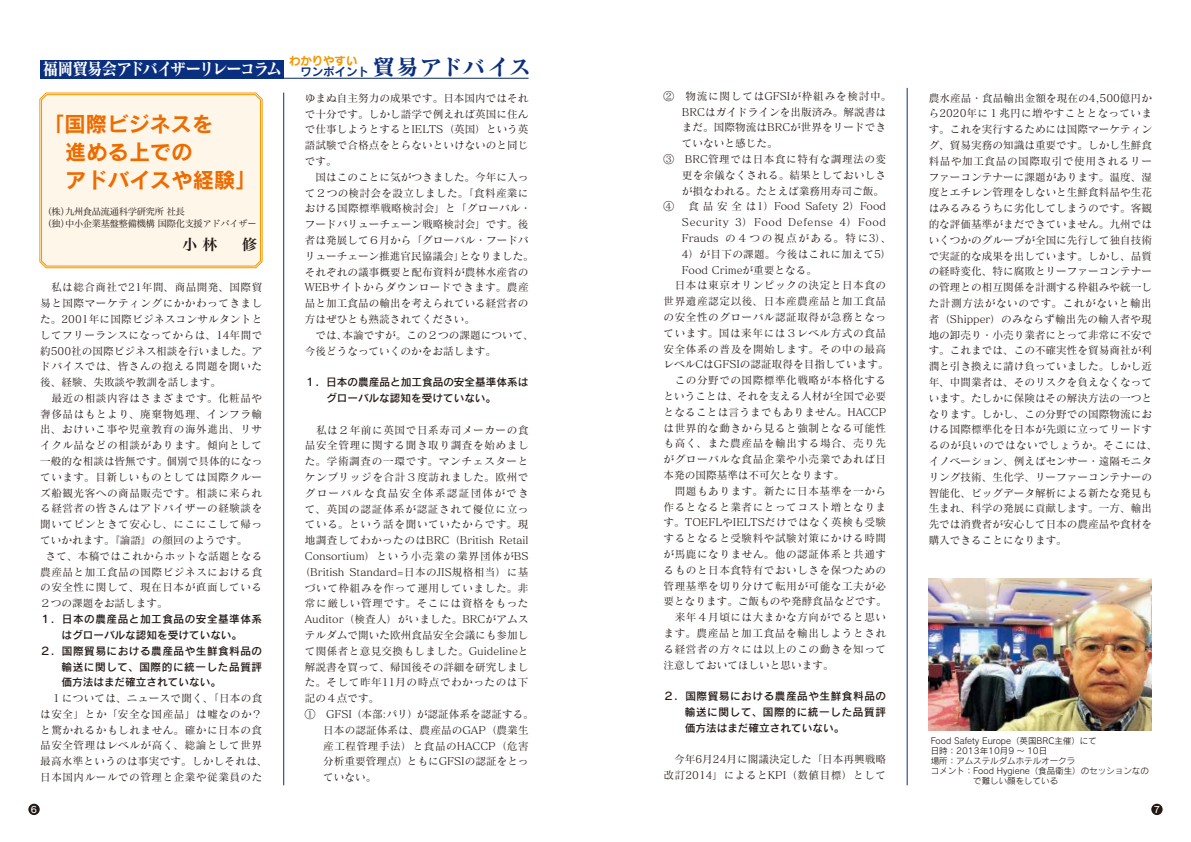
<style>
.page{position:relative;width:1191px;height:842px;background:#fff}
.page>*{position:absolute;margin:0;border:0;box-sizing:border-box;transform-origin:0 0}
.t1{font:21.3px/28px "Rodin Pro B";color:#ed6c00}
.t2{font:17px "Matisse Pro B";letter-spacing:-.08em;color:#fff;scale:.9 1}
.t3{font:14.9px "Hira Min Pro W6";color:#221815}
.t4{font:11.3px "Rodin Pro B";color:#0b2f80}
.t5{font:11.3px "Seurat Pro B";color:#f39700}
.t6{font:10.6px/15.8px "Matisse Pro M";letter-spacing:.015em;color:#221815}
.t7{font:10.6px "Matisse Pro M";letter-spacing:.05em;color:#221815}
.t8{font:10.6px/15.8px "Matisse Pro M";letter-spacing:.045em;color:#221815}
.t9{font:10.6px "Matisse Pro M";letter-spacing:.06em;color:#221815}
.t10{font:10.6px/15.8px "Rodin Pro DB";letter-spacing:.05em;color:#221815;text-align:justify}
.t11{font:10.6px "Matisse Pro M";letter-spacing:.055em;color:#221815}
.t12{font:10.6px/15.8px "Rodin Pro DB";color:#221815}
.t13{font:10.6px "Matisse Pro M";letter-spacing:.04em;color:#221815}
.t14{font:10.6px "Matisse Pro M";letter-spacing:.07em;color:#221815}
.t15{font:10.6px "Matisse Pro M";letter-spacing:.15em;color:#221815}
.t16{font:10.6px "Matisse Pro M";letter-spacing:.115em;color:#221815}
.t17{font:9.2px/12px "Hira Min Pro W3";letter-spacing:-.025em;color:#221815}
.t18{font:9px "Rodin Pro DB";color:#fff}
.t19{font:8.5px/10px "Rodin Pro M";color:#221815}
.s1{font-family:"Matisse Pro B";font-size:22.1px}
</style>
<div class="page">
<div style="left:1151px;top:804px;width:11px;height:11px;background:#221815;border-radius:50%"></div>
<div style="left:28px;top:804px;width:12px;height:11px;background:#221815;border-radius:50%"></div>
<hr style="left:41px;top:78px;width:487px;height:1px;background:#06275e">
<div style="left:41px;top:60px;width:243px;height:18px;background:#0b2f80"></div>
<img style="left:928px;top:579px;width:223px;height:152px">
<div style="left:39px;top:93px;width:224px;height:175px;background:#fff6ea"></div>
<hr style="left:283px;top:93px;width:1px;height:692px;background:#0b2f80">
<hr style="left:907px;top:88px;width:1px;height:697px;background:#0b2f80">
<h2 class="t2" style="left:43px;top:58px;width:267px">福岡貿易会アドバイザーリレーコラム</h2>
<h1 class="t1" style="left:65px;top:109px;width:193px;text-indent:-22px">「国際ビジネスを<br>進める上での<br>アドバイスや経験」</h1>
<p class="t17" style="left:43px;top:205px;width:216px">（株）九州食品流通科学研究所 社長<br>（独）中小企業基盤整備機構 国際化支援アドバイザー</p>
<h3 class="t3" style="left:182px;top:231px;width:76px">小 林　 修</h3>
<p class="t13" style="left:40px;top:281px;width:224px">　私は総合商社で21年間、商品開発、国際貿</p>
<p class="t8" style="left:40px;top:295px;width:224px">易と国際マーケティングにかかわってきまし</p>
<p class="t6" style="left:40px;top:311px;width:224px">た。2001年に国際ビジネスコンサルタントと</p>
<p class="t13" style="left:40px;top:328px;width:224px">してフリーランスになってからは、14年間で</p>
<p class="t6" style="left:40px;top:342px;width:224px">約500社の国際ビジネス相談を行いました。ア</p>
<p class="t7" style="left:40px;top:360px;width:223px">ドバイスでは、皆さんの抱える問題を聞いた</p>
<p class="t6" style="left:40px;top:374px;width:182px">後、経験、失敗談や教訓を話します。</p>
<p class="t7" style="left:40px;top:391px;width:223px">　最近の相談内容はさまざまです。化粧品や</p>
<p class="t7" style="left:40px;top:407px;width:223px">奢侈品はもとより、廃棄物処理、インフラ輸</p>
<p class="t7" style="left:40px;top:423px;width:223px">出、おけいこ事や児童教育の海外進出、リサ</p>
<p class="t7" style="left:40px;top:439px;width:223px">イクル品などの相談があります。傾向として</p>
<p class="t6" style="left:40px;top:453px;width:224px">一般的な相談は皆無です。個別で具体的になっ</p>
<p class="t7" style="left:40px;top:470px;width:223px">ています。目新しいものとしては国際クルー</p>
<p class="t7" style="left:40px;top:486px;width:223px">ズ船観光客への商品販売です。相談に来られ</p>
<p class="t8" style="left:40px;top:500px;width:224px">る経営者の皆さんはアドバイザーの経験談を</p>
<p class="t7" style="left:40px;top:518px;width:223px">聞いてピンときて安心し、にこにこして帰っ</p>
<p class="t6" style="left:40px;top:532px;width:209px">ていかれます。『論語』の顔回のようです。</p>
<p class="t6" style="left:46px;top:548px;width:218px">さて、本稿ではこれからホットな話題となる</p>
<p class="t8" style="left:40px;top:563px;width:224px">農産品と加工食品の国際ビジネスにおける食</p>
<p class="t7" style="left:40px;top:581px;width:223px">の安全性に関して、現在日本が直面している</p>
<p class="t6" style="left:40px;top:595px;width:129px">２つの課題をお話します。</p>
<p class="t10" style="left:40px;top:611px;width:223px">１．日本の農産品と加工食品の安全基準体系</p>
<p class="t12" style="left:61px;top:627px;width:182px">はグローバルな認知を受けていない。</p>
<p class="t10" style="left:40px;top:642px;width:223px">２．国際貿易における農産品や生鮮食料品の</p>
<p class="t10" style="left:61px;top:658px;width:202px">輸送に関して、国際的に統一した品質評</p>
<p class="t12" style="left:61px;top:674px;width:161px">価方法はまだ確立されていない。</p>
<p class="t8" style="left:40px;top:690px;width:229px">　１については、ニュースで聞く、「日本の食は安全」とか「安全な国産品」は嘘なのか？と驚かれるかもしれません。確かに日本の食品安全管理はレベルが高く、総論として世界最高水準というのは事実です。しかしそれは、日本国内ルールでの管理と企業や従業員のた</p>
<p class="t5" style="left:289px;top:53px;width:70px">わかりやすい</p>
<p class="t4" style="left:289px;top:64px;width:243px">　ワンポイント<span class="s1">貿易アドバイス</span></p>
<p class="t6" style="left:305px;top:90px;width:231px">ゆまぬ自主努力の成果です。日本国内ではそれで十分です。しかし語学で例えれば英国に住んで仕事しようとするとIELTS（英国）という英語試験で合格点をとらないといけないのと同じです。<br>　国はこのことに気がつきました。今年に入って２つの検討会を設立しました。「食料産業における国際標準戦略検討会」と「グローバル・フードバリューチェーン戦略検討会」です。後者は発展して６月から「グローバル・フードバリューチェーン推進官民協議会」となりました。それぞれの議事概要と配布資料が農林水産省の<br>WEBサイトからダウンロードできます。農産品と加工食品の輸出を考えられている経営者の方はぜひとも熟読されてください。<br>　では、本論ですが。この２つの課題について、今後どうなっていくのかをお話します。</p>
<p class="t12" style="left:326px;top:374px;width:204px;text-indent:-21px">１．日本の農産品と加工食品の安全基準体系はグローバルな認知を受けていない。</p>
<p class="t11" style="left:305px;top:423px;width:225px">　私は２年前に英国で日系寿司メーカーの食</p>
<p class="t11" style="left:305px;top:439px;width:225px">品安全管理に関する聞き取り調査を始めまし</p>
<p class="t9" style="left:305px;top:455px;width:225px">た。学術調査の一環です。マンチェスターと</p>
<p class="t9" style="left:305px;top:470px;width:225px">ケンブリッジを合計３度訪れました。欧州で</p>
<p class="t16" style="left:305px;top:486px;width:225px">グローバルな食品安全体系認証団体ができ</p>
<p class="t9" style="left:305px;top:502px;width:225px">て、英国の認証体系が認証されて優位に立っ</p>
<p class="t9" style="left:305px;top:518px;width:225px">ている。という話を聞いていたからです。現</p>
<p class="t6" style="left:305px;top:532px;width:225px">地調査してわかったのはBRC（British Retail</p>
<p class="t8" style="left:305px;top:548px;width:225px">Consortium）という小売業の業界団体がBS</p>
<p class="t6" style="left:299px;top:564px;width:231px">（British Standard=日本のJIS規格相当）に基</p>
<p class="t9" style="left:305px;top:581px;width:225px">づいて枠組みを作って運用していました。非</p>
<p class="t9" style="left:305px;top:597px;width:225px">常に厳しい管理です。そこには資格をもった</p>
<p class="t6" style="left:305px;top:611px;width:225px">Auditor（検査人）がいました。BRCがアムス</p>
<p class="t6" style="left:305px;top:627px;width:225px">テルダムで開いた欧州食品安全会議にも参加し</p>
<p class="t6" style="left:305px;top:643px;width:225px">て関係者と意見交換もしました。Guidelineと</p>
<p class="t6" style="left:305px;top:658px;width:225px">解説書を買って、帰国後その詳細を研究しまし</p>
<p class="t8" style="left:305px;top:674px;width:225px">た。そして昨年11月の時点でわかったのは下</p>
<p class="t6" style="left:305px;top:690px;width:76px">記の４点です。</p>
<p class="t6" style="left:305px;top:706px;width:231px">①　GFSI（本部:パリ）が認証体系を認証する。</p>
<p class="t6" style="left:323px;top:722px;width:207px">日本の認証体系は、農産品のGAP（農業生</p>
<p class="t7" style="left:323px;top:739px;width:207px">産工程管理手法）と食品のHACCP（危害</p>
<p class="t6" style="left:323px;top:753px;width:207px">分析重要管理点）ともにGFSIの認証をとっ</p>
<p class="t6" style="left:323px;top:769px;width:55px">ていない。</p>
<p class="t14" style="left:663px;top:89px;width:229px">②　物流に関してはGFSIが枠組みを検討中。</p>
<p class="t6" style="left:682px;top:103px;width:206px">BRCはガイドラインを出版済み。解説書は</p>
<p class="t6" style="left:682px;top:119px;width:206px">まだ。国際物流はBRCが世界をリードでき</p>
<p class="t6" style="left:682px;top:135px;width:97px">ていないと感じた。</p>
<p class="t7" style="left:663px;top:152px;width:224px">③　BRC管理では日本食に特有な調理法の変</p>
<p class="t6" style="left:682px;top:167px;width:206px">更を余儀なくされる。結果としておいしさ</p>
<p class="t6" style="left:682px;top:182px;width:203px">が損なわれる。たとえば業務用寿司ご飯。</p>
<p class="t6" style="left:663px;top:198px;width:224px">④　食品安全は1）Food Safety 2）Food</p>
<p class="t11" style="left:682px;top:216px;width:206px">Security 3） Food Defense 4） Food</p>
<p class="t15" style="left:682px;top:231px;width:211px">Frauds の４つの視点がある。特に3）、</p>
<p class="t6" style="left:682px;top:246px;width:211px">4）が目下の課題。今後はこれに加えて5）</p>
<p class="t6" style="left:682px;top:261px;width:136px">Food Crimeが重要となる。</p>
<p class="t7" style="left:663px;top:279px;width:224px">　日本は東京オリンピックの決定と日本食の</p>
<p class="t7" style="left:663px;top:295px;width:224px">世界遺産認定以後、日本産農産品と加工食品</p>
<p class="t7" style="left:663px;top:310px;width:224px">の安全性のグローバル認証取得が急務となっ</p>
<p class="t7" style="left:663px;top:326px;width:224px">ています。国は来年には３レベル方式の食品</p>
<p class="t7" style="left:663px;top:342px;width:224px">安全体系の普及を開始します。その中の最高</p>
<p class="t6" style="left:663px;top:356px;width:227px">レベルCはGFSIの認証取得を目指しています。</p>
<p class="t7" style="left:663px;top:374px;width:224px">　この分野での国際標準化戦略が本格化する</p>
<p class="t6" style="left:663px;top:388px;width:224px">ということは、それを支える人材が全国で必要</p>
<p class="t6" style="left:663px;top:404px;width:224px">となることは言うまでもありません。HACCP</p>
<p class="t7" style="left:663px;top:421px;width:224px">は世界的な動きから見ると強制となる可能性</p>
<p class="t11" style="left:663px;top:437px;width:224px">も高く、また農産品を輸出する場合、売り先</p>
<p class="t7" style="left:663px;top:453px;width:224px">がグローバルな食品企業や小売業であれば日</p>
<p class="t6" style="left:663px;top:467px;width:182px">本発の国際基準は不可欠となります。</p>
<p class="t7" style="left:663px;top:484px;width:224px">　問題もあります。新たに日本基準を一から</p>
<p class="t7" style="left:663px;top:500px;width:224px">作るとなると業者にとってコスト増となりま</p>
<p class="t6" style="left:663px;top:514px;width:224px">す。TOEFLやIELTSだけではなく英検も受験</p>
<p class="t7" style="left:663px;top:532px;width:224px">するとなると受験料や試験対策にかける時間</p>
<p class="t7" style="left:663px;top:547px;width:224px">が馬鹿になりません。他の認証体系と共通す</p>
<p class="t7" style="left:663px;top:563px;width:224px">るものと日本食特有でおいしさを保つための</p>
<p class="t7" style="left:663px;top:579px;width:224px">管理基準を切り分けて転用が可能な工夫が必</p>
<p class="t6" style="left:663px;top:593px;width:225px">要となります。ご飯ものや発酵食品などです。</p>
<p class="t7" style="left:663px;top:610px;width:224px">　来年４月頃には大まかな方向がでると思い</p>
<p class="t7" style="left:663px;top:626px;width:224px">ます。農産品と加工食品を輸出しようとされ</p>
<p class="t7" style="left:663px;top:642px;width:224px">る経営者の方々には以上のこの動きを知って</p>
<p class="t6" style="left:663px;top:656px;width:172px">注意しておいてほしいと思います。</p>
<p class="t10" style="left:685px;top:688px;width:203px;text-indent:-21px">２．国際貿易における農産品や生鮮食料品の輸送に関して、国際的に統一した品質評価方法はまだ確立されていない。</p>
<p class="t6" style="left:663px;top:751px;width:224px">　今年6月24月に閣議決定した「日本再興戦略改訂2014」によるとKPI（数値目標）として</p>
<p class="t6" style="left:928px;top:90px;width:230px">農水産品・食品輸出金額を現在の4,500億円から2020年に１兆円に増やすこととなっています。これを実行するためには国際マーケティング、貿易実務の知識は重要です。しかし生鮮食料品や加工食品の国際取引で使用されるリーファーコンテナーに課題があります。温度、湿度とエチレン管理をしないと生鮮食料品や生花はみるみるうちに劣化してしまうのです。客観的な評価基準がまだできていません。九州ではいくつかのグループが全国に先行して独自技術で実証的な成果を出しています。しかし、品質の経時変化、特に腐敗とリーファーコンテナーの管理との相互関係を計測する枠組みや統一した計測方法がないのです。これがないと輸出者（Shipper）のみならず輸出先の輸入者や現地の卸売り・小売り業者にとって非常に不安です。これまでは、この不確実性を貿易商社が利潤と引き換えに請け負っていました。しかし近年、中間業者は、そのリスクを負えなくなっています。たしかに保険はその解決方法の一つとなります。しかし、この分野での国際物流における国際標準化を日本が先頭に立ってリードするのが良いのではないでしょうか。そこには、イノベーション、例えばセンサー・遠隔モニタリング技術、生化学、リーファーコンテナーの智能化、ビッグデータ解析による新たな発見も生まれ、科学の発展に貢献します。一方、輸出先では消費者が安心して日本の農産品や食材を購入できることになります。</p>
<p class="t19" style="left:930px;top:735px;width:220px">Food Safety Europe（英国BRC主催）にて<br>日時：2013年10月9 〜 10日<br>場所：アムステルダムホテルオークラ<br>コメント：Food Hygiene（食品衛生）のセッションなの　　　　　で難しい顔をしている</p>
<p class="t18" style="left:31px;top:803px;width:8px">6</p>
<p class="t18" style="left:1153px;top:803px;width:8px">7</p>
</div>
